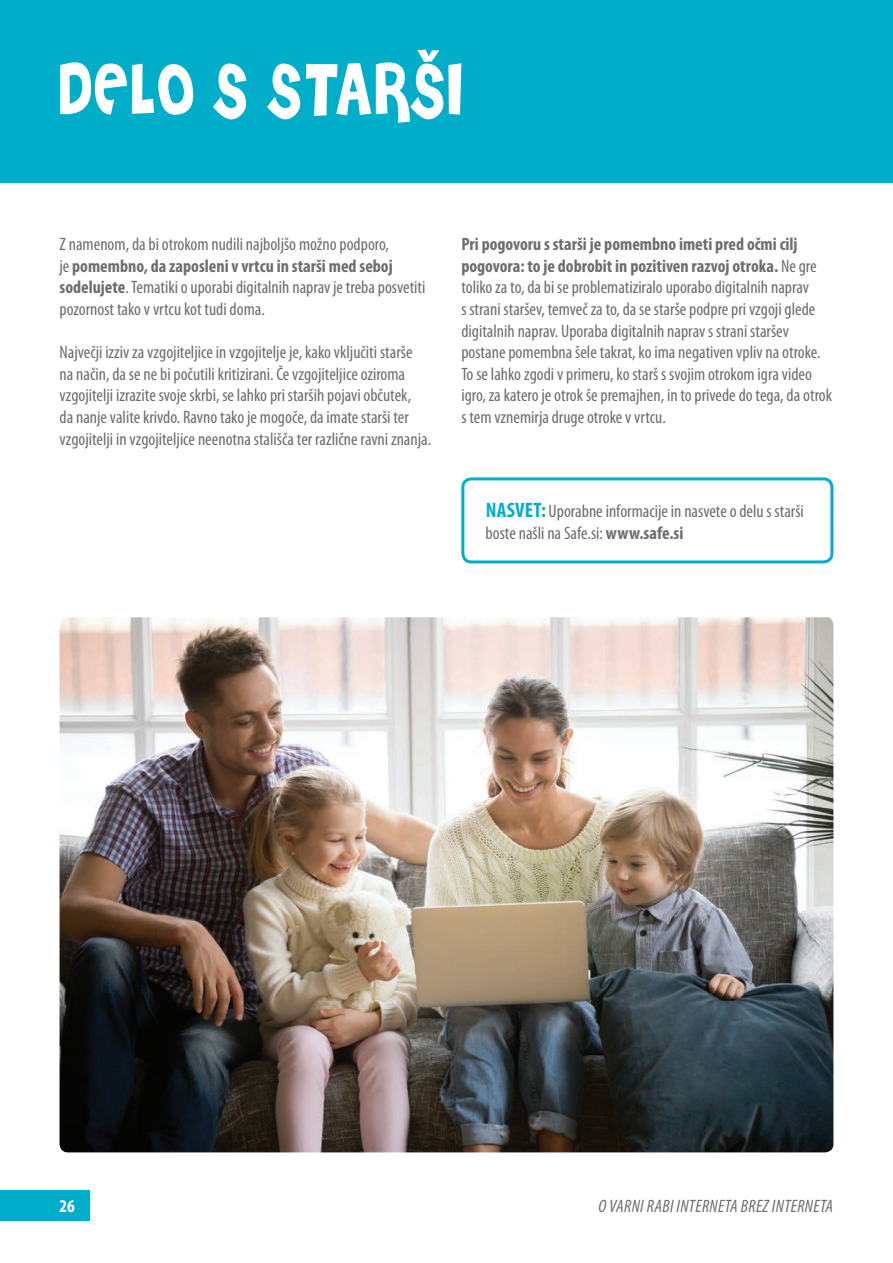
<style>
.page{position:relative;width:893px;height:1263px;background:#fff}
.page>*{position:absolute;margin:0;border:0;box-sizing:border-box;transform-origin:0 0}
.t1{font:condensed 18px/21.6px "Myriad Pro";color:#6c6d70}
.t2{font:italic condensed 18px "Myriad Pro";letter-spacing:.02em;color:#6c6d70}
.t3{font:700 condensed 18px "Myriad Pro";color:#fff}
.s1{font-weight:700}
.s2{font-weight:700;font-size:21px;color:#00aeca}
</style>
<div class="page">
<div style="left:0;top:1190px;width:90px;height:30px;background:#00aeca"></div>
<div style="left:461px;top:477px;width:372px;height:86px;border:3px solid #00aeca;border-radius:9px"></div>
<div style="left:0;top:0;width:893px;height:183px;background:#00aeca"></div>
<svg style="left:60px;top:50px;width:401px;height:73px"></svg>
<img style="left:60px;top:617px;width:773px;height:535px">
<p class="t1" style="left:60px;top:233px;width:367px">Z namenom, da bi otrokom nudili najboljšo možno podporo,<br>je <span class="s1">pomembno, da zaposleni v vrtcu in starši med seboj sodelujete</span>. Tematiki o uporabi digitalnih naprav je treba posvetiti pozornost tako v vrtcu kot tudi doma.</p>
<p class="t1" style="left:60px;top:341px;width:373px">Največji izziv za vzgojiteljice in vzgojitelje je, kako vključiti starše<br>na način, da se ne bi počutili kritizirani. Če vzgojiteljice oziroma vzgojitelji izrazite svoje skrbi, se lahko pri starših pojavi občutek,<br>da nanje valite krivdo. Ravno tako je mogoče, da imate starši ter vzgojitelji in vzgojiteljice neenotna stališča ter različne ravni znanja.</p>
<p class="t1" style="left:461px;top:233px;width:372px"><span class="s1">Pri pogovoru s starši je pomembno imeti pred očmi cilj pogovora: to je dobrobit in pozitiven razvoj otroka.</span> Ne gre toliko za to, da bi se problematiziralo uporabo digitalnih naprav<br>s strani staršev, temveč za to, da se starše podpre pri vzgoji glede digitalnih naprav. Uporaba digitalnih naprav s strani staršev postane pomembna šele takrat, ko ima negativen vpliv na otroke.<br>To se lahko zgodi v primeru, ko starš s svojim otrokom igra video igro, za katero je otrok še premajhen, in to privede do tega, da otrok s tem vznemirja druge otroke v vrtcu.</p>
<p class="t1" style="left:486px;top:500px;width:320px"><span class="s2">Nasvet:</span> Uporabne informacije in nasvete o delu s starši boste našli na Safe.si: <span class="s1">www.safe.si</span></p>
<p class="t3" style="left:60px;top:1194px;width:17px">26</p>
<p class="t2" style="left:598px;top:1195px;width:236px">O VARNI RABI INTERNETA BREZ INTERNETA</p>
</div>
